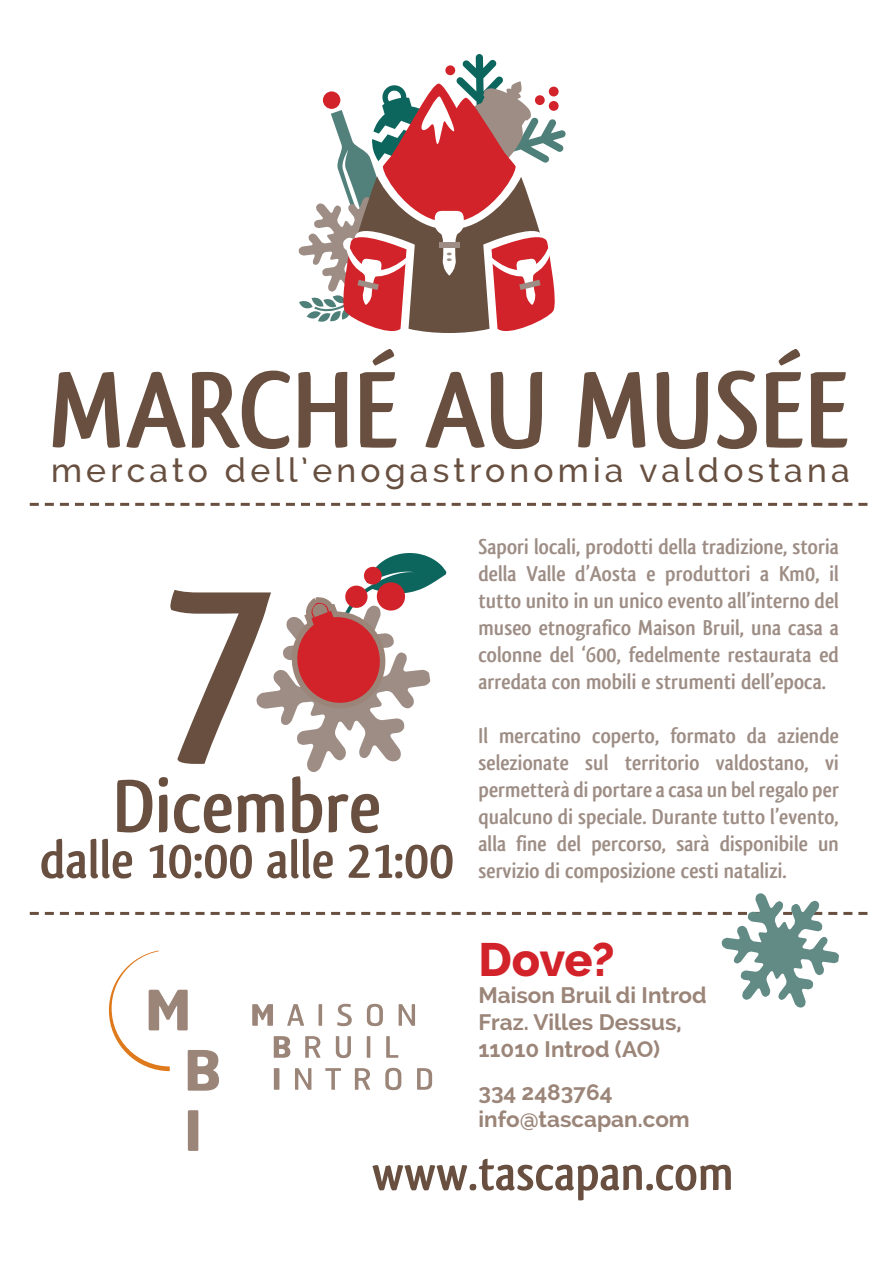
<style>
.page{position:relative;width:893px;height:1263px;background:#fff}
.page>*{position:absolute;margin:0;border:0;box-sizing:border-box;transform-origin:0 0}
.t1{font:700 264.75px "Qlassik";color:#684f40}
.t2{font:700 113.4px "Qlassik";color:#684f40}
.t3{font:700 78.75px "Qlassik";color:#684f40}
.t4{font:700 55.2px "Qlassik";color:#684f40}
.t5{font:700 52.05px "Qlassik";color:#684f40}
.t6{font:800 46.65px "Raleway";color:#d2232a}
.t7{font:500 33.6px "Raleway";letter-spacing:.125em;color:#685041}
.t8{font:700 22.5px/27px "Qlassik";color:#9d8d85;text-align:justify}
.t9{font:700 22.5px/27px "Raleway";color:#9b8579}
</style>
<div class="page">
<svg style="left:188px;top:1110px;width:10px;height:41px"></svg>
<svg style="left:30px;top:503px;width:837px;height:3px"></svg>
<svg style="left:298px;top:54px;width:268px;height:279px"></svg>
<div style="left:549px;top:87px;width:10px;height:9px;background:#d2232a;border-radius:50%"></div>
<div style="left:549px;top:101px;width:10px;height:10px;background:#d2232a;border-radius:50%"></div>
<div style="left:323px;top:91px;width:17px;height:18px;background:#d2232a;border-radius:50%"></div>
<div style="left:535px;top:95px;width:10px;height:10px;background:#d2232a;border-radius:50%"></div>
<div style="left:445px;top:65px;width:10px;height:10px;background:#d2232a;border-radius:50%"></div>
<svg style="left:256px;top:553px;width:191px;height:219px"></svg>
<svg style="left:30px;top:893px;width:837px;height:198px"></svg>
<h2 class="t2" style="left:49px;top:344px;width:802px">MARCHÉ AU MUSÉE</h2>
<h3 class="t7" style="left:51px;top:451px;width:800px">mercato dell’enogastronomia valdostana</h3>
<h1 class="t1" style="left:162px;top:510px;width:116px">7</h1>
<h3 class="t3" style="left:113px;top:760px;width:270px">Dicembre</h3>
<h3 class="t4" style="left:40px;top:827px;width:416px">dalle 10:00 alle 21:00</h3>
<p class="t8" style="left:478px;top:533px;width:362px">Sapori locali, prodotti della tradizione, storia della Valle d’Aosta e produttori a Km0, il tutto unito in un unico evento all’interno del museo etnografico Maison Bruil, una casa a colonne del ‘600, fedelmente restaurata ed arredata con mobili e strumenti dell’epoca.</p>
<p class="t8" style="left:478px;top:722px;width:362px">Il mercatino coperto, formato da aziende selezionate sul territorio valdostano, vi permetterà di portare a casa un bel regalo per qualcuno di speciale. Durante tutto l’evento, alla fine del percorso, sarà disponibile un servizio di composizione cesti natalizi.</p>
<h3 class="t6" style="left:478px;top:933px;width:138px">Dove?</h3>
<p class="t9" style="left:478px;top:982px;width:230px">Maison Bruil di Introd<br>Fraz. Villes Dessus,<br>11010 Introd (AO)</p>
<p class="t9" style="left:478px;top:1079px;width:213px">334 2483764 info@tascapan.com</p>
<h3 class="t5" style="left:372px;top:1142px;width:363px">www.tascapan.com</h3>
</div>
